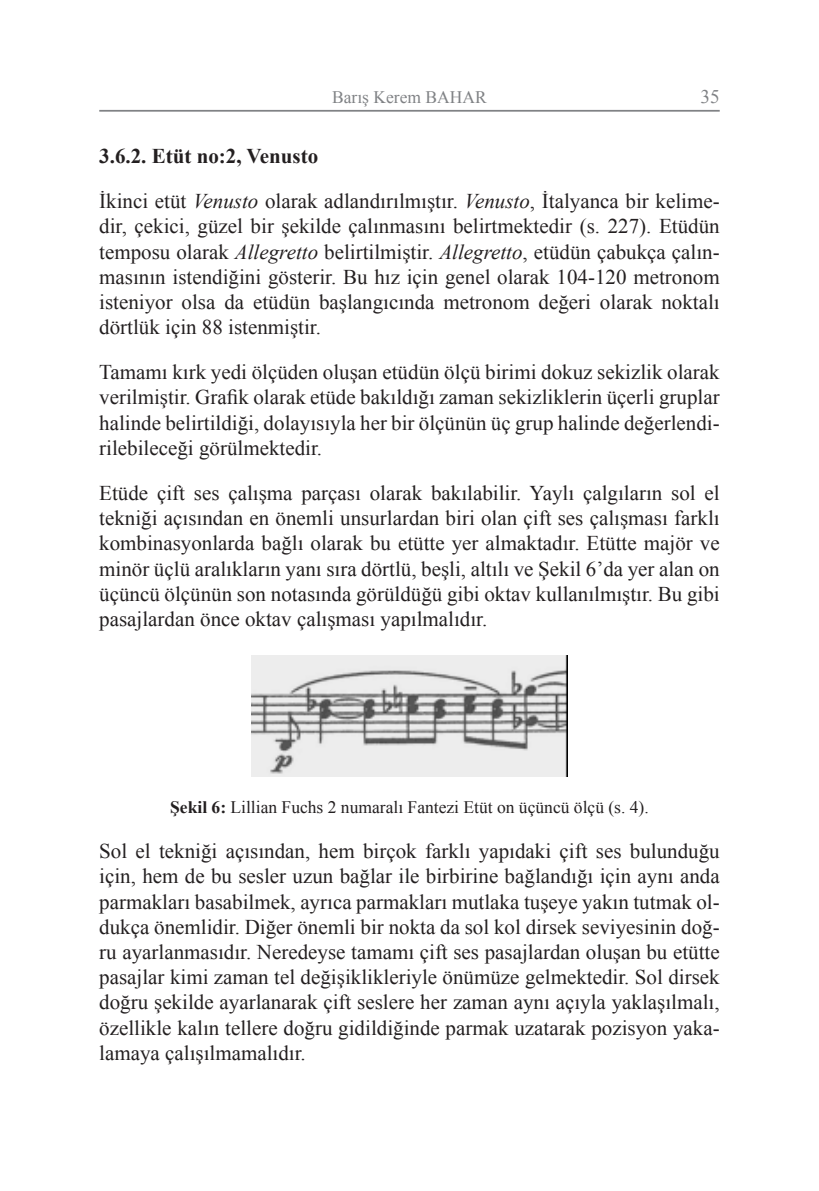
<style>
.page{position:relative;width:819px;height:1191px;background:#fff}
.page>*{position:absolute;margin:0;border:0;box-sizing:border-box;transform-origin:0 0}
.t1{font:21px/25.2px "Times New Roman";color:#231f20;text-align:justify}
.t2{font:19.25px "Times New Roman";color:#808285}
.t3{font:17.5px "Times New Roman";color:#231f20}
.t4{font:17.5px "Times New Roman";color:#808285}
.s1{font-weight:700}
.s2{font-style:italic}
</style>
<div class="page">
<hr style="left:99px;top:110px;width:620px;height:2px;background:#808285">
<img style="left:252px;top:655px;width:315px;height:121px">
<p class="t4" style="left:332px;top:86px;width:156px">Barış Kerem BAHAR</p>
<p class="t2" style="left:700px;top:84px;width:21px">35</p>
<p class="t1" style="left:99px;top:133px;width:622px;line-height:45px"><span class="s1">3.6.2. Etüt no:2, Venusto<br></span>İkinci etüt <span class="s2">Venusto</span> olarak adlandırılmıştır. <span class="s2">Venusto</span>, İtalyanca bir kelime-</p>
<p class="t1" style="left:99px;top:213px;width:622px">dir, çekici, güzel bir şekilde çalınmasını belirtmektedir (s. 227). Etüdün temposu olarak <span class="s2">Allegretto</span> belirtilmiştir. <span class="s2">Allegretto</span>, etüdün çabukça çalın&shy;masının istendiğini gösterir. Bu hız için genel olarak 104-120 metronom isteniyor olsa da etüdün başlangıcında metronom değeri olarak noktalı dörtlük için 88 istenmiştir.</p>
<p class="t1" style="left:99px;top:359px;width:622px">Tamamı kırk yedi ölçüden oluşan etüdün ölçü birimi dokuz sekizlik olarak verilmiştir. Grafik olarak etüde bakıldığı zaman sekizliklerin üçerli gruplar halinde belirtildiği, dolayısıyla her bir ölçünün üç grup halinde değerlendi&shy;rilebileceği görülmektedir.</p>
<p class="t1" style="left:99px;top:480px;width:622px">Etüde çift ses çalışma parçası olarak bakılabilir. Yaylı çalgıların sol el tekniği açısından en önemli unsurlardan biri olan çift ses çalışması farklı kombinasyonlarda bağlı olarak bu etütte yer almaktadır. Etütte majör ve minör üçlü aralıkların yanı sıra dörtlü, beşli, altılı ve Şekil 6’da yer alan on üçüncü ölçünün son notasında görüldüğü gibi oktav kullanılmıştır. Bu gibi pasajlardan önce oktav çalışması yapılmalıdır.</p>
<p class="t3" style="left:170px;top:795px;width:480px"><span class="s1">Şekil 6:</span> Lillian Fuchs 2 numaralı Fantezi Etüt on üçüncü ölçü (s. 4).</p>
<p class="t1" style="left:99px;top:838px;width:622px">Sol el tekniği açısından, hem birçok farklı yapıdaki çift ses bulunduğu için, hem de bu sesler uzun bağlar ile birbirine bağlandığı için aynı anda parmakları basabilmek, ayrıca parmakları mutlaka tuşeye yakın tutmak ol&shy;dukça önemlidir. Diğer önemli bir nokta da sol kol dirsek seviyesinin doğ&shy;ru ayarlanmasıdır. Neredeyse tamamı çift ses pasajlardan oluşan bu etütte pasajlar kimi zaman tel değişiklikleriyle önümüze gelmektedir. Sol dirsek doğru şekilde ayarlanarak çift seslere her zaman aynı açıyla yaklaşılmalı, özellikle kalın tellere doğru gidildiğinde parmak uzatarak pozisyon yaka&shy;lamaya çalışılmamalıdır.</p>
</div>
